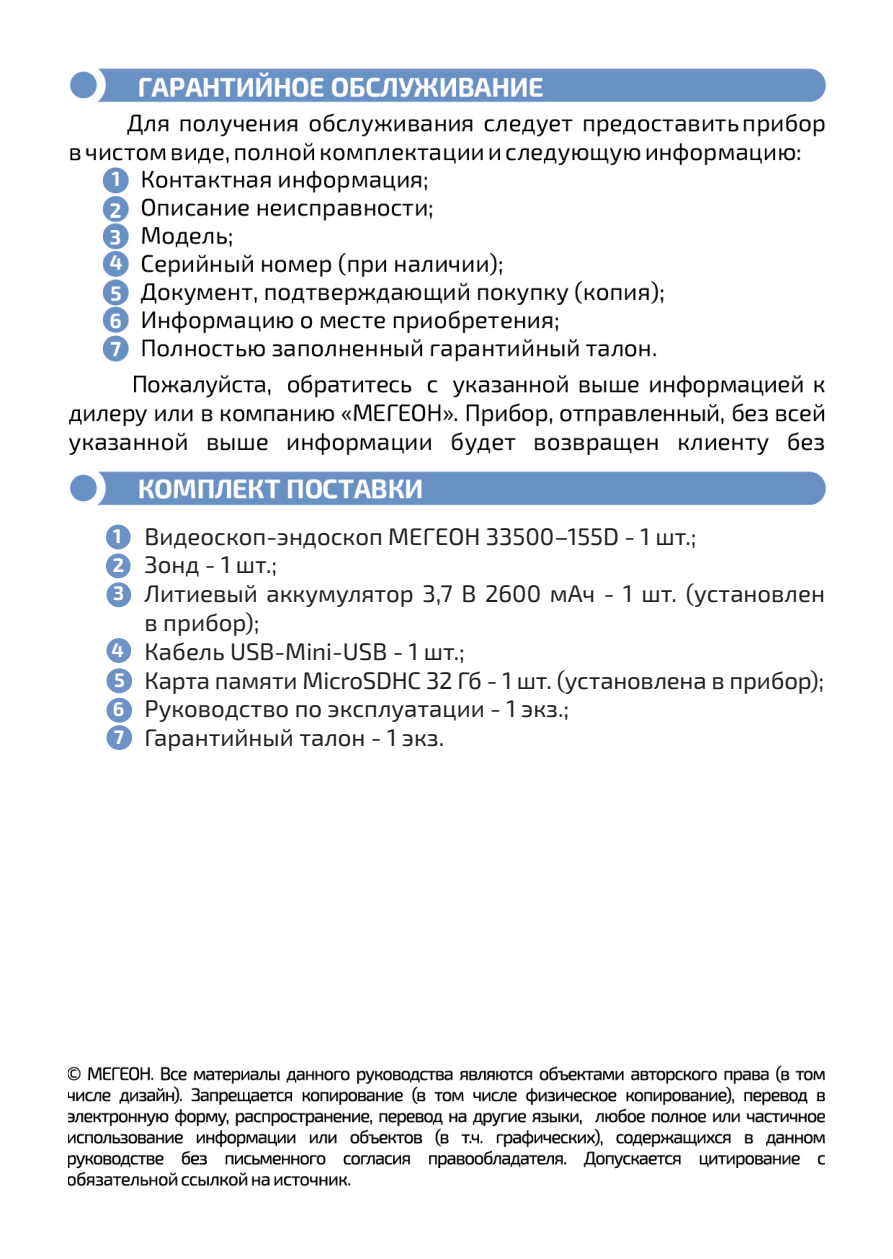
<style>
.page{position:relative;width:893px;height:1259px;background:#fff}
.page>*{position:absolute;margin:0;border:0;box-sizing:border-box;transform-origin:0 0}
.Стиль_абзаца_1{font:24px/28.8px "Exo 2.0";color:#231f20}
.Стиль_абзаца_3{font:700 19.8px "Exo 2.0";color:#fff}
.Стиль_абзаца_3-2{font:700 19.5px "Exo 2.0";color:#fff}
</style>
<div class="page">
<img style="left:69px;top:68px;width:758px;height:438px">
<div style="left:106px;top:524px;width:25px;height:25px;background:#6e92c6;border-radius:50%"></div>
<div style="left:106px;top:553px;width:25px;height:25px;background:#6e92c6;border-radius:50%"></div>
<div style="left:106px;top:582px;width:25px;height:25px;background:#6e92c6;border-radius:50%"></div>
<div style="left:106px;top:638px;width:25px;height:25px;background:#6e92c6;border-radius:50%"></div>
<div style="left:106px;top:668px;width:26px;height:25px;background:#6e92c6;border-radius:50%"></div>
<div style="left:106px;top:698px;width:26px;height:24px;background:#6e92c6;border-radius:50%"></div>
<div style="left:106px;top:725px;width:26px;height:25px;background:#6e92c6;border-radius:50%"></div>
<img style="left:68px;top:1065px;width:757px;height:122px">
<p class="Стиль_абзаца_3" style="left:113px;top:524px;width:10px">1</p>
<p class="Стиль_абзаца_3-2" style="left:113px;top:553px;width:13px">2</p>
<p class="Стиль_абзаца_3-2" style="left:113px;top:582px;width:13px">3</p>
<p class="Стиль_абзаца_3-2" style="left:111px;top:638px;width:14px">4</p>
<p class="Стиль_абзаца_3-2" style="left:114px;top:669px;width:12px">5</p>
<p class="Стиль_абзаца_3-2" style="left:113px;top:697px;width:13px">6</p>
<p class="Стиль_абзаца_3-2" style="left:114px;top:725px;width:12px">7</p>
<p class="Стиль_абзаца_1" style="left:145px;top:522px;width:554px">Видеоскоп-эндоскоп МЕГЕОН 33500–155D - 1 шт.;</p>
<p class="Стиль_абзаца_1" style="left:145px;top:551px;width:134px">Зонд - 1 шт.;</p>
<p class="Стиль_абзаца_1" style="left:145px;top:580px;width:682px">Литиевый аккумулятор 3,7 В 2600 мАч - 1 шт. (установлен в прибор);</p>
<p class="Стиль_абзаца_1" style="left:145px;top:637px;width:322px">Кабель USB-Mini-USB - 1 шт.;</p>
<p class="Стиль_абзаца_1" style="left:145px;top:666px;width:681px">Карта памяти MicroSDHC 32 Гб - 1 шт. (установлена в прибор);</p>
<p class="Стиль_абзаца_1" style="left:145px;top:695px;width:426px">Руководство по эксплуатации - 1 экз.;</p>
<p class="Стиль_абзаца_1" style="left:145px;top:724px;width:301px">Гарантийный талон - 1 экз.</p>
</div>
